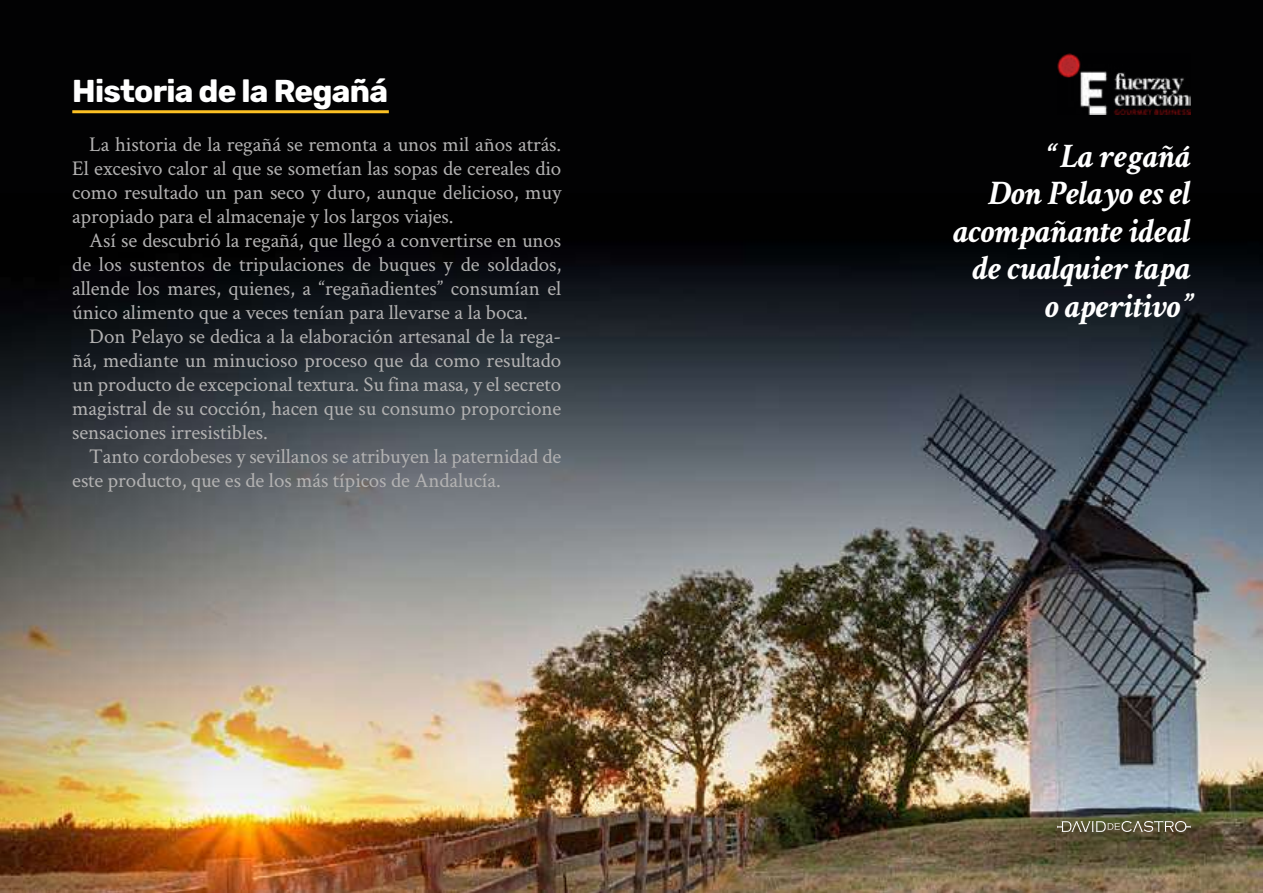
<style>
.page{position:relative;width:1263px;height:893px;background:#020203}
.page>*{position:absolute;margin:0;border:0;box-sizing:border-box;transform-origin:0 0}
.t1{font:italic 700 34.5px/37.5px "Crimson Text";letter-spacing:-.005em;color:#fff;text-align:right}
.t2{font:700 31.5px "Rubik";letter-spacing:-.025em;color:#fff}
.t3{font:21px/24px "Crimson Text";letter-spacing:-.005em;color:#b3b2b2;text-align:justify}
</style>
<div class="page">
<img style="left:0;top:265px;width:1263px;height:628px">
<img style="left:1057px;top:54px;width:134px;height:61px">
<svg style="left:1057px;top:821px;width:134px;height:11px"></svg>
<hr style="left:72px;top:110px;width:317px;height:3px;background:#fcc124">
<h2 class="t2" style="left:72px;top:72px;width:317px">Historia de la Regañá</h2>
<p class="t3" style="left:72px;top:132px;width:491px;text-indent:17px">La historia de la regañá se remonta a unos mil años atrás.<br>El excesivo calor al que se sometían las sopas de cereales dio como resultado un pan seco y duro, aunque delicioso, muy apropiado para el almacenaje y los largos viajes.</p>
<p class="t3" style="left:72px;top:228px;width:491px;text-indent:17px">Así se descubrió la regañá, que llegó a convertirse en unos de los sustentos de tripulaciones de buques y de soldados, allende los mares, quienes, a “regañadientes” consumían el único alimento que a veces tenían para llevarse a la boca.</p>
<p class="t3" style="left:72px;top:324px;width:491px;text-indent:17px">Don Pelayo se dedica a la elaboración artesanal de la rega&shy;ñá, mediante un minucioso proceso que da como resultado un producto de excepcional textura. Su fina masa, y el secreto magistral de su cocción, hacen que su consumo proporcione sensaciones irresistibles.</p>
<p class="t3" style="left:72px;top:444px;width:490px;text-indent:17px">Tanto cordobeses y sevillanos se atribuyen la paternidad de este producto, que es de los más típicos de Andalucía.</p>
<h1 class="t1" style="left:953px;top:136px;width:239px">“ La regañá<br>Don Pelayo es el acompañante ideal de cualquier tapa o aperitivo”</h1>
</div>
